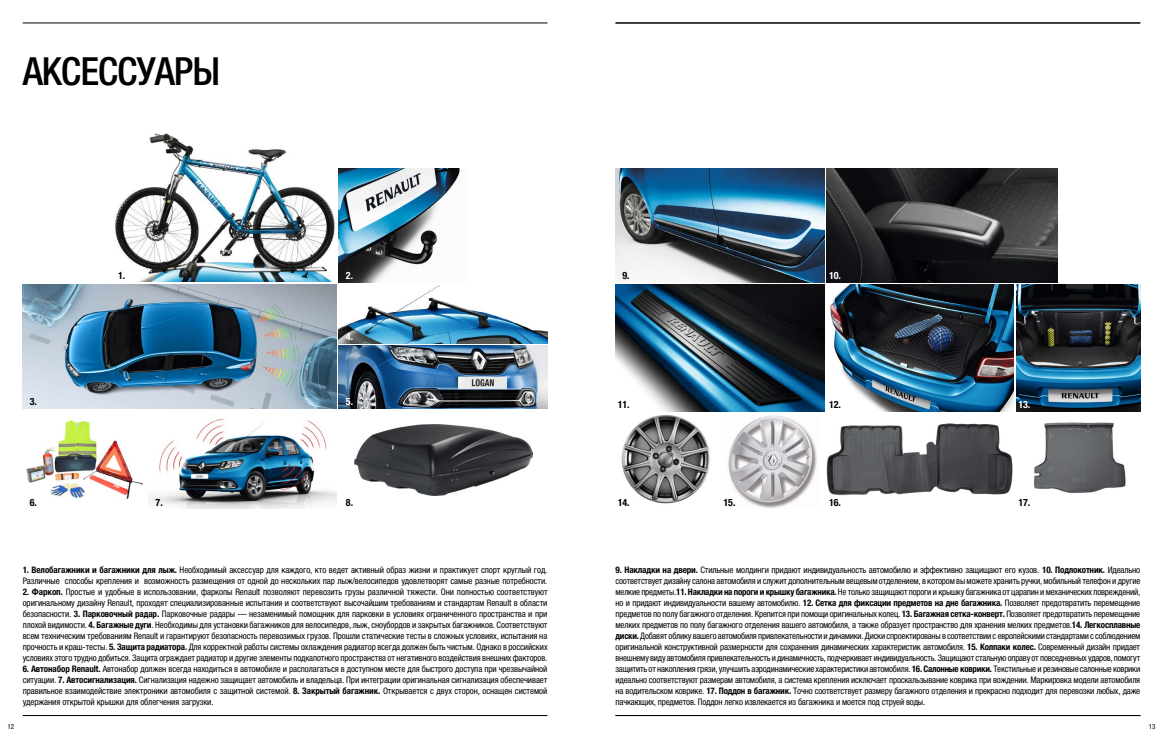
<style>
.page{position:relative;width:1163px;height:738px;background:#fff}
.page>*{position:absolute;margin:0;border:0;box-sizing:border-box;transform-origin:0 0}
.t1{font:500 condensed 38.9px "Helvetica Neue LTCYR";letter-spacing:-.025em;color:#000}
.t2{font:700 condensed 10px "Helvetica Neue LTCYR";color:#000}
.t3{font:700 condensed 10px "Helvetica Neue LTCYR";color:#fff}
.t4{font:condensed 9px/11px "Helvetica Neue LTCYR";letter-spacing:-.01em;color:#000;text-align:justify}
.t5{font:condensed 7px "Helvetica Neue LTCYR";color:#000}
.s1{font-weight:700}
.s2{font-family:"Avant Garde Gothic C";font-stretch:normal}
</style>
<div class="page">
<hr style="left:615px;top:714px;width:525px;height:1px;background:#000">
<hr style="left:615px;top:23px;width:525px;height:1px;background:#000">
<hr style="left:23px;top:714px;width:524px;height:1px;background:#000">
<hr style="left:23px;top:23px;width:524px;height:1px;background:#000">
<img style="left:354px;top:424px;width:178px;height:71px">
<img style="left:615px;top:284px;width:208px;height:127px">
<img style="left:339px;top:169px;width:121px;height:113px">
<img style="left:148px;top:418px;width:188px;height:90px">
<img style="left:615px;top:169px;width:208px;height:113px">
<img style="left:826px;top:169px;width:231px;height:113px">
<img style="left:728px;top:415px;width:89px;height:93px">
<img style="left:830px;top:284px;width:182px;height:127px">
<img style="left:826px;top:423px;width:187px;height:73px">
<img style="left:1016px;top:284px;width:124px;height:127px">
<img style="left:1034px;top:422px;width:92px;height:71px">
<img style="left:621px;top:415px;width:89px;height:89px">
<img style="left:26px;top:420px;width:117px;height:79px">
<img style="left:339px;top:285px;width:208px;height:58px">
<img style="left:115px;top:133px;width:220px;height:149px">
<img style="left:23px;top:284px;width:313px;height:124px">
<img style="left:339px;top:345px;width:208px;height:63px">
<h1 class="t1" style="left:23px;top:49px;width:199px">АКСЕССУАРЫ</h1>
<p class="t2" style="left:118px;top:269px;width:9px">1.</p>
<p class="t3" style="left:346px;top:269px;width:9px">2.</p>
<p class="t2" style="left:622px;top:269px;width:9px">9.</p>
<p class="t3" style="left:828px;top:269px;width:13px">10.</p>
<p class="t3" style="left:346px;top:330px;width:9px">4.</p>
<p class="t2" style="left:30px;top:396px;width:9px">3.</p>
<p class="t3" style="left:346px;top:396px;width:9px">5.</p>
<p class="t2" style="left:617px;top:399px;width:13px">11.</p>
<p class="t2" style="left:828px;top:399px;width:13px">12.</p>
<p class="t3" style="left:1018px;top:399px;width:13px">13.</p>
<p class="t2" style="left:30px;top:496px;width:9px">6.</p>
<p class="t2" style="left:156px;top:496px;width:9px">7.</p>
<p class="t2" style="left:346px;top:496px;width:9px">8.</p>
<p class="t2" style="left:617px;top:496px;width:13px">14.</p>
<p class="t2" style="left:723px;top:496px;width:13px">15.</p>
<p class="t2" style="left:828px;top:496px;width:13px">16.</p>
<p class="t2" style="left:1018px;top:496px;width:13px">17.</p>
<p class="t4" style="left:23px;top:563px;width:526px"><span class="s1">1. Велобагажники и багажники для лыж.</span> Необходимый аксессуар для каждого, кто ведет активный образ жизни и практикует спорт круглый год.<br>Различные способы крепления и возможность размещения от одной до нескольких пар лыж/велосипедов удовлетворят самые разные потребности.</p>
<p class="t4" style="left:23px;top:585px;width:526px"><span class="s1">2. Фаркоп.</span> Простые и удобные в использовании, фаркопы Renault позволяют перевозить грузы различной тяжести. Они полностью соответствуют оригинальному дизайну Renault, проходят специализированные испытания и соответствуют высочайшим требованиям и стандартам Renault в области безопасности. <span class="s1">3. Парковочный радар.</span> Парковочные радары <span class="s2">—</span> незаменимый помощник для парковки в условиях ограниченного пространства и при плохой видимости. <span class="s1">4. Багажные дуги</span>. Необходимы для установки багажников для велосипедов, лыж, сноубордов и закрытых багажников. Соответствуют всем техническим требованиям Renault и гарантируют безопасность перевозимых грузов. Прошли статические тесты в сложных условиях, испытания на прочность и краш-тесты. <span class="s1">5. Защита радиатора.</span> Для корректной работы системы охлаждения радиатор всегда должен быть чистым. Однако в российских условиях этого трудно добиться. Защита ограждает радиатор и другие элементы подкапотного пространства от негативного воздействия внешних факторов.</p>
<p class="t4" style="left:23px;top:662px;width:526px"><span class="s1">6. Автонабор Renault.</span> Автонабор должен всегда находиться в автомобиле и располагаться в доступном месте для быстрого доступа при чрезвычайной ситуации. <span class="s1">7. Автосигнализация.</span> Сигнализация надежно защищает автомобиль и владельца. При интеграции оригинальная сигнализация обеспечивает правильное взаимодействие электроники автомобиля с защитной системой. <span class="s1">8. Закрытый багажник.</span> Открывается с двух сторон, оснащен системой удержания открытой крышки для облегчения загрузки.</p>
<p class="t4" style="left:615px;top:563px;width:526px"><span class="s1">9. Накладки на двери.</span> Стильные молдинги придают индивидуальность автомобилю и эффективно защищают его кузов. <span class="s1">10. Подлокотник.</span> Идеально соответствует дизайну салона автомобиля и служит дополнительным вещевым отделением, в котором вы можете хранить ручки, мобильный телефон и другие мелкие предметы.<span class="s1">11. Накладки на пороги и крышку багажника.</span> Не только защищают пороги и крышку багажника от царапин и механических повреждений, но и придают индивидуальности вашему автомобилю. <span class="s1">12. Сетка для фиксации предметов на дне багажника.</span> Позволяет предотвратить перемещение предметов по полу багажного отделения. Крепится при помощи оригинальных колец. <span class="s1">13. Багажная сетка-конверт.</span> Позволяет предотвратить перемещение мелких предметов по полу багажного отделения вашего автомобиля, а также образует пространство для хранения мелких предметов.<span class="s1">14. Легкосплавные диски.</span> Добавят облику вашего автомобиля привлекательности и динамики. Диски спроектированы в соответствии с европейскими стандартами с соблюдением оригинальной конструктивной размерности для сохранения динамических характеристик автомобиля. <span class="s1">15. Колпаки колес.</span> Современный дизайн придает внешнему виду автомобиля привлекательность и динамичность, подчеркивает индивидуальность. Защищают стальную оправу от повседневных ударов, помогут защитить от накопления грязи, улучшить аэродинамические характеристики автомобиля. <span class="s1">16. Салонные коврики.</span> Текстильные и резиновые салонные коврики идеально соответствуют размерам автомобиля, а система крепления исключает проскальзывание коврика при вождении. Маркировка модели автомобиля на водительском коврике. <span class="s1">17. Поддон в багажник.</span> Точно соответствует размеру багажного отделения и прекрасно подходит для перевозки любых, даже пачкающих, предметов. Поддон легко извлекается из багажника и моется под струей воды.</p>
<p class="t5" style="left:7px;top:722px;width:8px">12</p>
<p class="t5" style="left:1148px;top:722px;width:8px">13</p>
</div>
